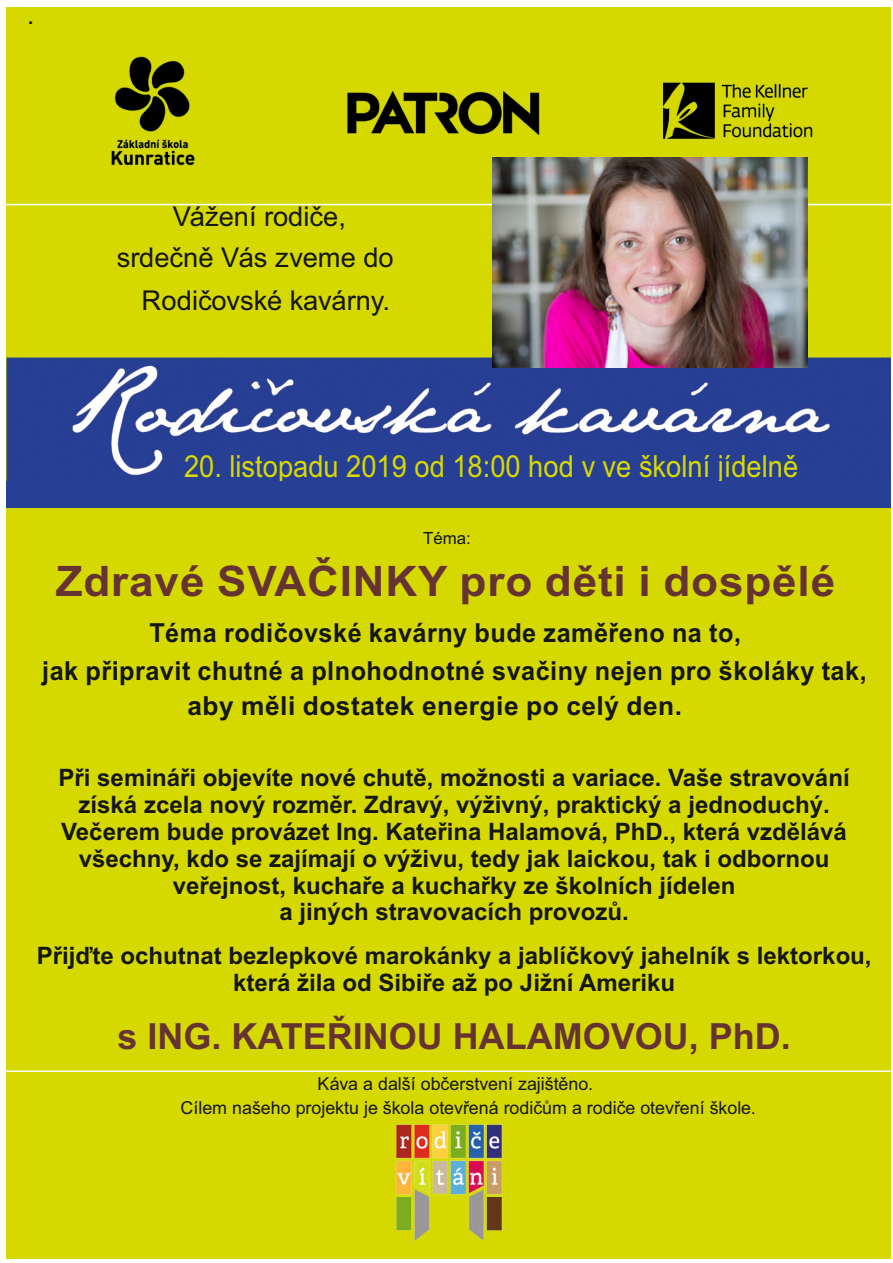
<style>
.page{position:relative;width:893px;height:1263px;background:#fff}
.page>*{position:absolute;margin:0;border:0;box-sizing:border-box;transform-origin:0 0}
.t1{font:700 42px "Arial";letter-spacing:.02em;color:#633;scale:1.05 1}
.t2{font:700 36px "Arial";color:#633}
.t3{font:30.45px "Arial";color:#d7d900;scale:.9 1}
.t4{font:27.3px/40.8px "Arial";color:#151616;text-align:center}
.t5{font:700 26.25px "Arial";letter-spacing:.02em;color:#151616;scale:.96 1}
.t6{font:700 26.25px "Arial";letter-spacing:.02em;color:#151616}
.t7{font:25.65px "Arial";color:#151616}
.t8{font:700 24px/26.8px "Arial";color:#151616;text-align:center}
.t9{font:17.85px/24.2px "Arial";color:#151616}
.t10{font:16.8px "Arial";color:#151616}
</style>
<div class="page">
<div style="left:6px;top:193px;width:885px;height:161px;background:#d6d900"></div>
<img style="left:6px;top:7px;width:885px;height:186px">
<img style="left:6px;top:354px;width:885px;height:904px">
<hr style="left:6px;top:204px;width:885px;height:1px;background:#fff">
<div style="left:6px;top:481px;width:885px;height:27px;background:#264095"></div>
<hr style="left:6px;top:1070px;width:885px;height:2px;background:#fff">
<img style="left:380px;top:1109px;width:137px;height:137px">
<img style="left:492px;top:157px;width:315px;height:210px">
<p class="t7" style="left:27px;top:6px;width:9px">.</p>
<p class="t4" style="left:117px;top:199px;width:279px">Vážení rodiče,<br>srdečně Vás zveme do</p>
<p class="t4" style="left:142px;top:282px;width:250px">Rodičovské kavárny.</p>
<p class="t3" style="left:184px;top:455px;width:684px">20. listopadu 2019 od 18:00 hod v ve školní jídelně</p>
<p class="t10" style="left:423px;top:532px;width:49px">Téma:</p>
<h1 class="t1" style="left:56px;top:565px;width:744px">Zdravé SVAČINKY pro děti i dospělé</h1>
<p class="t5" style="left:149px;top:623px;width:618px">Téma rodičovské kavárny bude zaměřeno na to,</p>
<p class="t5" style="left:42px;top:660px;width:860px">jak připravit chutné a plnohodnotné svačiny nejen pro školáky tak,</p>
<p class="t6" style="left:187px;top:696px;width:496px">aby měli dostatek energie po celý den.</p>
<p class="t8" style="left:59px;top:767px;width:792px">Při semináři objevíte nové chutě, možnosti a variace. Vaše stravování získá zcela nový rozměr. Zdravý, výživný, praktický a jednoduchý.</p>
<p class="t8" style="left:61px;top:820px;width:787px">Večerem bude provázet Ing. Kateřina Halamová, PhD., která vzdělává všechny, kdo se zajímají o výživu, tedy jak laickou, tak i odbornou veřejnost, kuchaře a kuchařky ze školních jídelen<br>a jiných stravovacích provozů.</p>
<p class="t8" style="left:37px;top:944px;width:836px">Přijďte ochutnat bezlepkové marokánky a jablíčkový jahelník s lektorkou,</p>
<p class="t8" style="left:233px;top:971px;width:443px">která žila od Sibiře až po Jižní Ameriku</p>
<h2 class="t2" style="left:117px;top:1022px;width:675px">s ING. KATEŘINOU HALAMOVOU, PhD.</h2>
<p class="t9" style="left:181px;top:1073px;width:577px;text-indent:137px">Káva a další občerstvení zajištěno.<br>Cílem našeho projektu je škola otevřená rodičům a rodiče otevření škole.</p>
</div>
